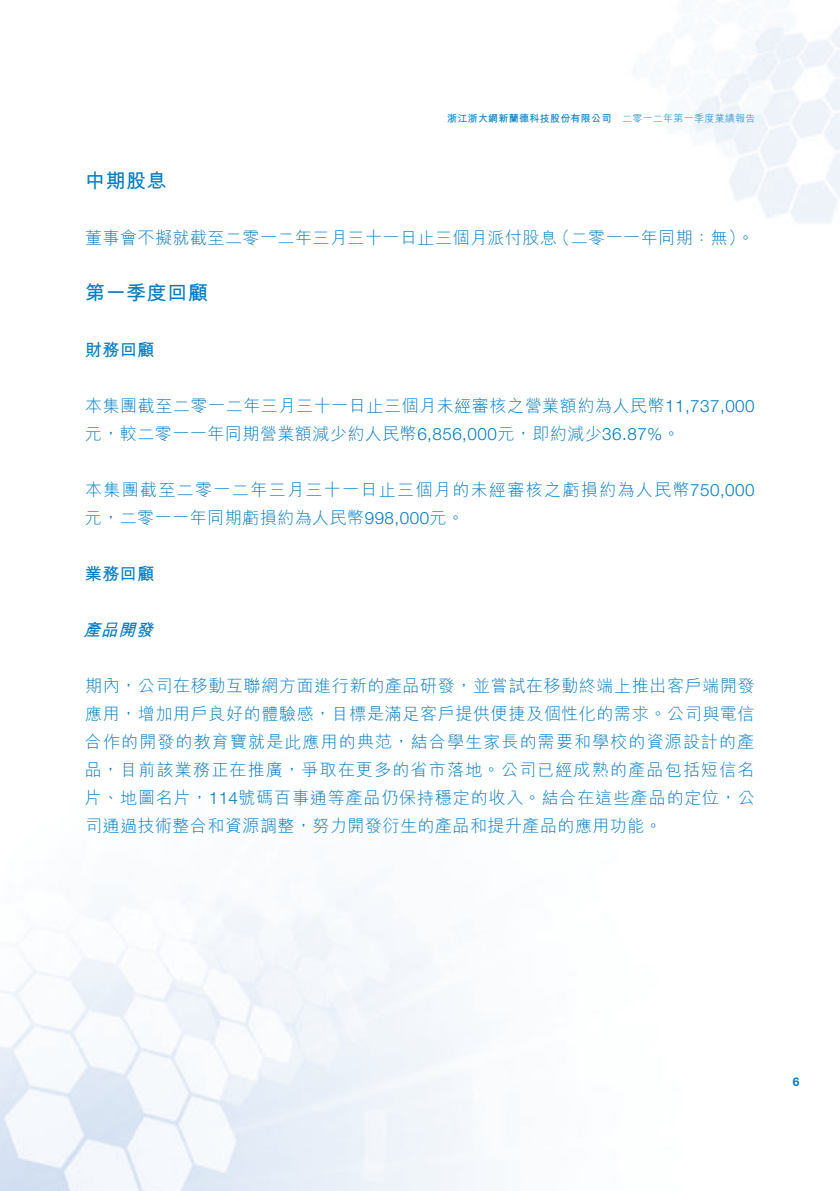
<style>
.page{position:relative;width:840px;height:1191px;background:#fff}
.page>*{position:absolute;margin:0;border:0;box-sizing:border-box;transform-origin:0 0}
.t1{font:700 20px "M Hei HK";letter-spacing:.03em;color:#007cc2}
.t2{font:300 17px/28px "M Hei HK";letter-spacing:.03em;color:#007cc2}
.t3{font:300 17px/28px "M Hei HK";letter-spacing:.08em;color:#007cc2}
.t4{font:700 17px "M Hei HK";letter-spacing:.03em;color:#007cc2}
.t5{font:italic 700 17px "M Hei HK";color:#007cc2}
.t6{font:700 12px "Helvetica Neue LT Std";color:#007cc2}
.t7{font:700 10px "M Hei HK";letter-spacing:.03em;color:#007cc2}
.t8{font:300 10px "M Hei HK";letter-spacing:.03em;color:#007cc2}
.s1{font-family:"Helvetica Neue LT Std"}
</style>
<div class="page">
<img style="left:1px;top:9px;width:838px;height:1182px">
<img style="left:0;top:0;width:1px;height:1191px">
<p class="t1" style="left:85px;top:166px;width:83px">中期股息</p>
<p class="t7" style="left:447px;top:111px;width:166px">浙江浙大網新蘭德科技股份有限公司</p>
<p class="t8" style="left:621px;top:112px;width:135px">二零一二年第一季度業績報告</p>
<p class="t2" style="left:85px;top:223px;width:473px">董事會不擬就截至二零一二年三月三十一日止三個月派付股息</p>
<p class="t1" style="left:85px;top:278px;width:124px">第一季度回顧</p>
<p class="t4" style="left:85px;top:337px;width:71px">財務回顧</p>
<p class="t2" style="left:85px;top:391px;width:670px">本集團截至二零一二年三月三十一日止三個月未經審核之營業額約為人民幣<span class="s1">11,737,000</span>元，較二零一一年同期營業額減少約人民幣<span class="s1">6,856,000</span>元，即約減少<span class="s1">36.87%</span>。</p>
<p class="t3" style="left:85px;top:475px;width:670px">本集團截至二零一二年三月三十一日止三個月的未經審核之虧損約為人民幣<span class="s1">750,000</span>元，二零一一年同期虧損約為人民幣<span class="s1">998,000</span>元。</p>
<p class="t4" style="left:85px;top:561px;width:71px">業務回顧</p>
<p class="t2" style="left:553px;top:223px;width:202px">（二零一一年同期：無。(</p>
<p class="t5" style="left:83px;top:617px;width:77px">產品開發</p>
<p class="t2" style="left:85px;top:671px;width:671px;text-align:justify">期內，公司在移動互聯網方面進行新的產品研發，並嘗試在移動終端上推出客戶端開發應用，增加用戶良好的體驗感，目標是滿足客戶提供便捷及個性化的需求。公司與電信合作的開發的教育寶就是此應用的典范，結合學生家長的需要和學校的資源設計的產品，目前該業務正在推廣，爭取在更多的省市落地。公司已經成熟的產品包括短信名片、地圖名片，<span class="s1">114</span>號碼百事通等產品仍保持穩定的收入。結合在這些產品的定位，公司通過技術整合和資源調整，努力開發衍生的產品和提升產品的應用功能。</p>
<p class="t6" style="left:792px;top:1074px;width:8px">6</p>
</div>
